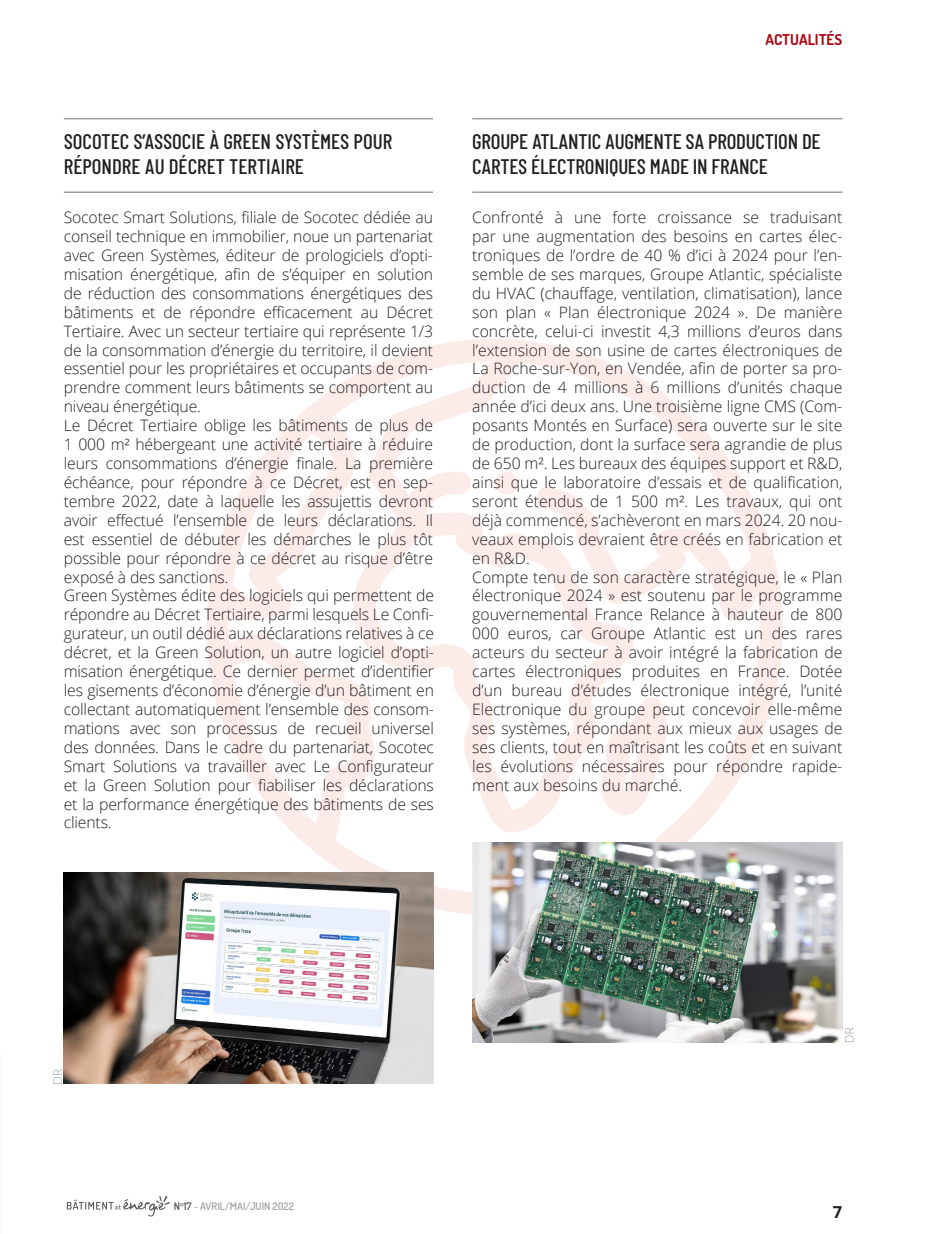
<style>
.page{position:relative;width:936px;height:1234px;background:#fff}
.page>*{position:absolute;margin:0;border:0;box-sizing:border-box;transform-origin:0 0}
.t1{font:500 21px/25.2px "Barlow Condensed";letter-spacing:-.01em;color:#231f20}
.t2{font:700 16.5px "Open Sans";color:#231f20}
.t3{font:300 15.75px/18.9px "Open Sans";letter-spacing:-.01em;color:#231f20}
.t4{font:700 15px "Dosis";color:#a50b17}
.t5{font:600 10.5px "Dosis";color:#a1a3a6}
.s1{color:#57585a}
.s2{font-size:9px;color:#57585a}
.s3{color:#b6b7bb}
</style>
<div class="page">
<svg style="left:67px;top:1196px;width:103px;height:20px"></svg>
<svg style="left:206px;top:339px;width:577px;height:575px"></svg>
<svg style="left:596px;top:697px;width:72px;height:117px"></svg>
<svg style="left:493px;top:470px;width:26px;height:24px"></svg>
<hr style="left:64px;top:118px;width:369px;height:1px;background:#9b9ea2">
<hr style="left:64px;top:191px;width:369px;height:2px;background:#9b9ea2">
<hr style="left:472px;top:118px;width:370px;height:1px;background:#9b9ea2">
<hr style="left:472px;top:191px;width:370px;height:2px;background:#9b9ea2">
<img style="left:64px;top:872px;width:370px;height:211px">
<img style="left:472px;top:842px;width:370px;height:199px">
<svg style="left:53px;top:1069px;width:9px;height:14px"></svg>
<svg style="left:845px;top:1028px;width:8px;height:13px"></svg>
<h1 class="t1" style="left:64px;top:128px;width:330px">SOCOTEC S’ASSOCIE À GREEN SYSTÈMES POUR<br>RÉPONDRE AU DÉCRET TERTIAIRE</h1>
<p class="t3" style="left:64px;top:207px;width:371px">Socotec Smart Solutions, filiale de Socotec dédiée au conseil technique en immobilier, noue un partenariat avec Green Systèmes, éditeur de prologiciels d’opti&shy;misation énergétique, afin de s’équiper en solution de réduction des consommations énergétiques des bâtiments et de répondre efficacement au Décret Tertiaire. Avec un secteur tertiaire qui représente 1/3 de la consommation d’énergie du territoire, il devient essentiel pour les propriétaires et occupants de com&shy;prendre comment leurs bâtiments se comportent au niveau énergétique.<br>Le Décret Tertiaire oblige les bâtiments de plus de 1 000 m² hébergeant une activité tertiaire à réduire leurs consommations d’énergie finale. La première échéance, pour répondre à ce Décret, est en sep&shy;tembre 2022, date à laquelle les assujettis devront avoir effectué l’ensemble de leurs déclarations. Il est essentiel de débuter les démarches le plus tôt possible pour répondre à ce décret au risque d’être exposé à des sanctions.<br>Green Systèmes édite des logiciels qui permettent de répondre au Décret Tertiaire, parmi lesquels Le Confi&shy;gurateur, un outil dédié aux déclarations relatives à ce décret, et la Green Solution, un autre logiciel d’opti&shy;misation énergétique. Ce dernier permet d’identifier les gisements d’économie d’énergie d’un bâtiment en collectant automatiquement l’ensemble des consom&shy;mations avec son processus de recueil universel des données. Dans le cadre du partenariat, Socotec Smart Solutions va travailler avec Le Configurateur et la Green Solution pour fiabiliser les déclarations et la performance énergétique des bâtiments de ses clients.</p>
<p class="t4" style="left:765px;top:30px;width:78px">ACTUALITÉS</p>
<h1 class="t1" style="left:472px;top:128px;width:350px">GROUPE ATLANTIC AUGMENTE SA PRODUCTION DE<br>CARTES ÉLECTRONIQUES MADE IN FRANCE</h1>
<p class="t3" style="left:472px;top:207px;width:371px">Confronté à une forte croissance se traduisant par une augmentation des besoins en cartes élec&shy;troniques de l’ordre de 40 % d’ici à 2024 pour l’en&shy;semble de ses marques, Groupe Atlantic, spécialiste du HVAC (chauffage, ventilation, climatisation), lance son plan « Plan électronique 2024 ». De manière concrète, celui-ci investit 4,3 millions d’euros dans l’extension de son usine de cartes électroniques de La Roche-sur-Yon, en Vendée, afin de porter sa pro&shy;duction de 4 millions à 6 millions d’unités chaque année d’ici deux ans. Une troisième ligne CMS (Com&shy;posants Montés en Surface) sera ouverte sur le site de production, dont la surface sera agrandie de plus de 650 m². Les bureaux des équipes support et R&amp;D, ainsi que le laboratoire d’essais et de qualification, seront étendus de 1 500 m². Les travaux, qui ont déjà commencé, s’achèveront en mars 2024. 20 nou&shy;veaux emplois devraient être créés en fabrication et en R&amp;D.<br>Compte tenu de son caractère stratégique, le « Plan électronique 2024 » est soutenu par le programme gouvernemental France Relance à hauteur de 800<br>000 euros, car Groupe Atlantic est un des rares acteurs du secteur à avoir intégré la fabrication de cartes électroniques produites en France. Dotée d’un bureau d’études électronique intégré, l’unité Electronique du groupe peut concevoir elle-même ses systèmes, répondant aux mieux aux usages de ses clients, tout en maîtrisant les coûts et en suivant les évolutions nécessaires pour répondre rapide&shy;ment aux besoins du marché.</p>
<p class="t5" style="left:174px;top:1199px;width:122px"><span class="s1">N</span><span class="s2">°</span><span class="s1">17</span> <span class="s3">-</span> AVRIL/MAI/JUIN 2022</p>
<p class="t2" style="left:832px;top:1199px;width:11px">7</p>
</div>
